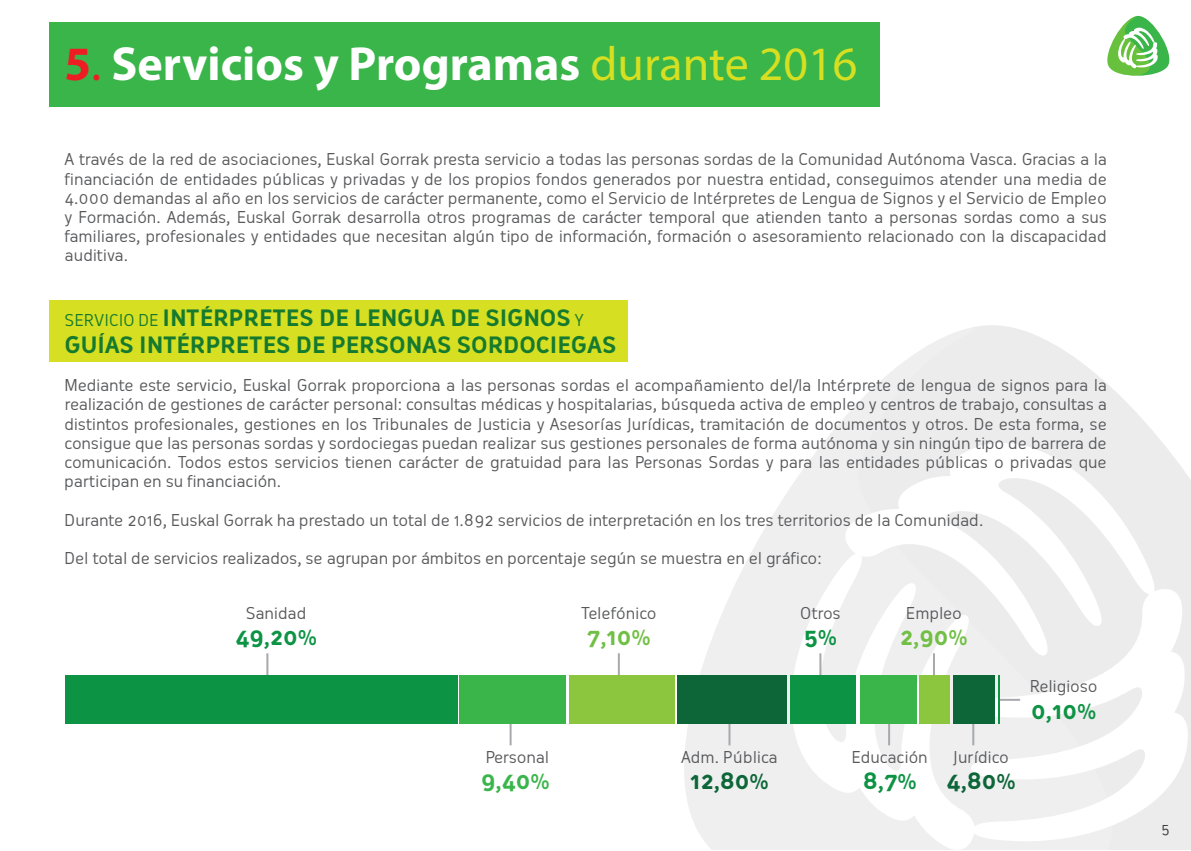
<style>
.page{position:relative;width:1191px;height:851px;background:#fff}
.page>*{position:absolute;margin:0;border:0;box-sizing:border-box;transform-origin:0 0}
.t1{font:700 48px "Myriad Pro";color:#fff}
.t2{font:700 22px/26.4px "Oceania";color:#157a2f}
.t3{font:700 22px "Oceania";color:#0d9344}
.t4{font:700 22px "Oceania";color:#0c6638}
.t5{font:700 22px "Oceania";color:#71bf44}
.t6{font:700 22px "Oceania";color:#3ab54a}
.t7{font:16px/19.2px "Oceania";letter-spacing:-.015em;color:#57585a;text-align:justify}
.t8{font:14px "Oceania";color:#3e3e3f}
.s1{color:#ee1d23}
.s2{font-weight:400;color:#ee1d23}
.s3{font-weight:400;color:#d6df21}
.s4{font-weight:400;font-size:16px}
</style>
<div class="page">
<svg style="left:645px;top:325px;width:546px;height:524px"></svg>
<svg style="left:780px;top:443px;width:408px;height:406px;fill:#efeff0"></svg>
<div style="left:49px;top:300px;width:579px;height:62px;background:#d6df21"></div>
<div style="left:49px;top:22px;width:830px;height:84px;background:#3ab54a"></div>
<hr style="left:999px;top:698px;width:21px;height:2px;background:#a8a9ad">
<hr style="left:266px;top:653px;width:2px;height:46px;background:#a8a9ad">
<hr style="left:618px;top:653px;width:2px;height:46px;background:#a8a9ad">
<hr style="left:819px;top:653px;width:2px;height:46px;background:#a8a9ad">
<hr style="left:933px;top:653px;width:2px;height:46px;background:#a8a9ad">
<hr style="left:509px;top:699px;width:2px;height:46px;background:#a8a9ad">
<hr style="left:728px;top:699px;width:2px;height:46px;background:#a8a9ad">
<hr style="left:888px;top:699px;width:2px;height:46px;background:#a8a9ad">
<hr style="left:972px;top:699px;width:2px;height:46px;background:#a8a9ad">
<div style="left:459px;top:675px;width:106px;height:48px;background:#3ab54a"></div>
<div style="left:568px;top:675px;width:106px;height:48px;background:#8bc63e"></div>
<div style="left:677px;top:675px;width:110px;height:48px;background:#0c6638"></div>
<div style="left:790px;top:675px;width:66px;height:48px;background:#0d9344"></div>
<div style="left:859px;top:675px;width:57px;height:48px;background:#3ab54a"></div>
<div style="left:920px;top:675px;width:30px;height:48px;background:#8bc63e"></div>
<div style="left:953px;top:675px;width:42px;height:48px;background:#0c6638"></div>
<hr style="left:998px;top:675px;width:2px;height:48px;background:#0d9344">
<div style="left:65px;top:675px;width:392px;height:48px;background:#0d9344"></div>
<svg style="left:1107px;top:16px;width:63px;height:60px"></svg>
<h1 class="t1" style="left:65px;top:32px;width:794px"><span class="s1">5</span><span class="s2">.</span> Servicios y Programas <span class="s3">durante 2016</span></h1>
<p class="t7" style="left:65px;top:150px;width:1044px">A través de la red de asociaciones, Euskal Gorrak presta servicio a todas las personas sordas de la Comunidad Autónoma Vasca. Gracias a la financiación de entidades públicas y privadas y de los propios fondos generados por nuestra entidad, conseguimos atender una media de 4.000 demandas al año en los servicios de carácter permanente, como el Servicio de Intérpretes de Lengua de Signos y el Servicio de Empleo y Formación. Además, Euskal Gorrak desarrolla otros programas de carácter temporal que atienden tanto a personas sordas como a sus familiares, profesionales y entidades que necesitan algún tipo de información, formación o asesoramiento relacionado con la discapacidad auditiva.</p>
<h2 class="t2" style="left:65px;top:305px;width:553px"><span class="s4">SERVICIO DE</span> INTÉRPRETES DE LENGUA DE SIGNOS <span class="s4">Y<br></span>GUÍAS INTÉRPRETES DE PERSONAS SORDOCIEGAS</h2>
<p class="t7" style="left:65px;top:375px;width:1044px">Mediante este servicio, Euskal Gorrak proporciona a las personas sordas el acompañamiento del/la Intérprete de lengua de signos para la realización de gestiones de carácter personal: consultas médicas y hospitalarias, búsqueda activa de empleo y centros de trabajo, consultas a distintos profesionales, gestiones en los Tribunales de Justicia y Asesorías Jurídicas, tramitación de documentos y otros. De esta forma, se consigue que las personas sordas y sordociegas puedan realizar sus gestiones personales de forma autónoma y sin ningún tipo de barrera de comunicación. Todos estos servicios tienen carácter de gratuidad para las Personas Sordas y para las entidades públicas o privadas que participan en su financiación.</p>
<p class="t7" style="left:65px;top:510px;width:920px">Durante 2016, Euskal Gorrak ha prestado un total de 1.892 servicios de interpretación en los tres territorios de la Comunidad.</p>
<p class="t7" style="left:65px;top:548px;width:758px">Del total de servicios realizados, se agrupan por ámbitos en porcentaje según se muestra en el gráfico:</p>
<p class="t7" style="left:246px;top:603px;width:62px">Sanidad</p>
<h2 class="t3" style="left:235px;top:624px;width:83px">49,20%</h2>
<p class="t7" style="left:485px;top:747px;width:65px">Personal</p>
<h2 class="t6" style="left:481px;top:768px;width:70px">9,40%</h2>
<p class="t7" style="left:581px;top:603px;width:77px">Telefónico</p>
<h2 class="t5" style="left:587px;top:624px;width:65px">7,10%</h2>
<p class="t7" style="left:681px;top:747px;width:98px">Adm. Pública</p>
<h2 class="t4" style="left:690px;top:768px;width:80px">12,80%</h2>
<p class="t7" style="left:800px;top:603px;width:42px">Otros</p>
<h2 class="t3" style="left:803px;top:624px;width:35px">5%</h2>
<p class="t7" style="left:906px;top:603px;width:58px">Empleo</p>
<h2 class="t5" style="left:900px;top:624px;width:69px">2,90%</h2>
<p class="t7" style="left:851px;top:747px;width:78px">Educación</p>
<h2 class="t3" style="left:862px;top:768px;width:55px">8,7%</h2>
<p class="t7" style="left:953px;top:747px;width:57px">Jurídico</p>
<h2 class="t4" style="left:946px;top:768px;width:71px">4,80%</h2>
<p class="t7" style="left:1030px;top:676px;width:69px">Religioso</p>
<h2 class="t3" style="left:1031px;top:697px;width:67px">0,10%</h2>
<p class="t8" style="left:1161px;top:820px;width:10px">5</p>
</div>
